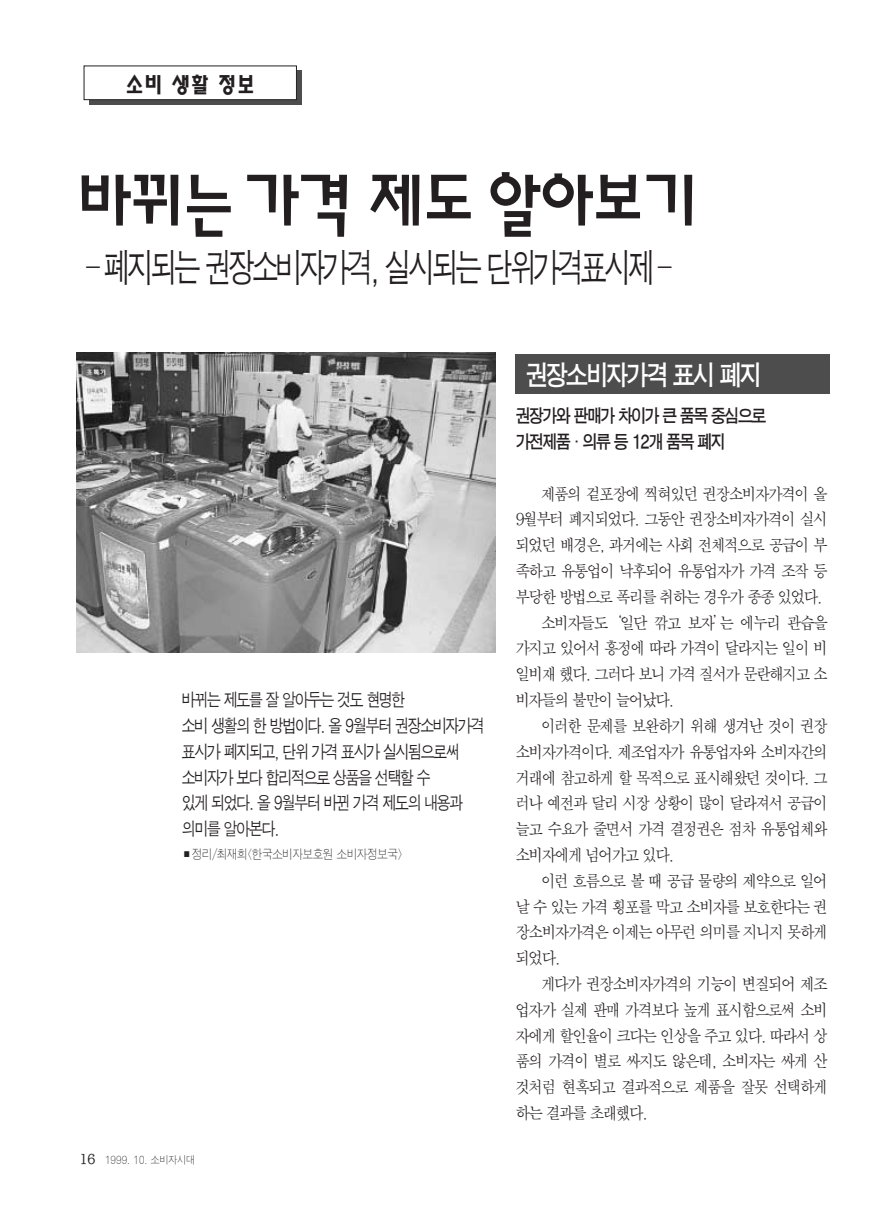
<style>
.page{position:relative;width:884px;height:1211px;background:#fff}
.page>*{position:absolute;margin:0;border:0;box-sizing:border-box;transform-origin:0 0}
.t1{font:66px "H Sal M";letter-spacing:-.205em;color:#231f20}
.t2{font:39px "SM Ago J";letter-spacing:-.135em;color:#231f20;scale:.7 1}
.t3{font:27px "SM Ago T";letter-spacing:-.125em;color:#fff;scale:.85 1}
.t4{font:21px "Yhead M";color:#231f20}
.t5{font:18px/25.8px "SM Ago J";letter-spacing:-.12em;color:#231f20;scale:.8 1}
.t6{font:18px/25.8px "SM Ago T";letter-spacing:-.125em;color:#231f20;scale:.85 1}
.t7{font:16.5px "SM Amu";letter-spacing:-.115em;color:#231f20;scale:.9 1}
.t8{font:12.75px "SM Ago SE";letter-spacing:-.065em;color:#231f20;scale:.85 1}
.t9{font:10.5px "SM Ago SE";letter-spacing:-.065em;color:#231f20;scale:.9 1}
.s1{font-family:"SM Amu GU";font-size:13.5px}
</style>
<div class="page">
<img style="left:77px;top:352px;width:418px;height:300px">
<div style="left:514px;top:354px;width:315px;height:40px;background:#4d4d4d"></div>
<div style="left:89px;top:70px;width:213px;height:34px;background:#4d4d4d"></div>
<div style="left:84px;top:66px;width:212px;height:34px;background:#fff"></div>
<div style="left:84px;top:66px;width:212px;height:34px;border:1px solid #231f20"></div>
<p class="t4" style="left:124px;top:75px;width:134px">소비 생활 정보</p>
<h1 class="t1" style="left:71px;top:175px;width:634px">바뀌는 가격 제도 알아보기</h1>
<h2 class="t2" style="left:79px;top:249px;width:857px">–폐지되는 권장소비자가격, 실시되는 단위가격표시제–</h2>
<p class="t5" style="left:182px;top:688px;width:381px">바뀌는 제도를 잘 알아두는 것도 현명한<br>소비 생활의 한 방법이다. 올 9월부터 권장소비자가격 표시가 폐지되고, 단위 가격 표시가 실시됨으로써 소비자가 보다 합리적으로 상품을 선택할 수<br>있게 되었다. 올 9월부터 바뀐 가격 제도의 내용과 의미를 알아본다.</p>
<p class="t8" style="left:182px;top:848px;width:262px">■정리/최재희&lt;한국소비자보호원 소비자정보국&gt;</p>
<p class="t9" style="left:79px;top:1155px;width:131px"><span class="s1">16</span> 1999. 10. 소비자시대</p>
<h3 class="t3" style="left:525px;top:362px;width:280px">권장소비자가격 표시 폐지</h3>
<p class="t6" style="left:515px;top:404px;width:297px">권장가와 판매가 차이가 큰 품목 중심으로 가전제품·의류 등 12개 품목 폐지</p>
<p class="t7" style="left:541px;top:486px;width:320px">제품의 겉포장에 찍혀있던 권장소비자가격이 올</p>
<p class="t7" style="left:515px;top:512px;width:349px">9월부터 폐지되었다. 그동안 권장소비자가격이 실시</p>
<p class="t7" style="left:515px;top:538px;width:349px">되었던 배경은, 과거에는 사회 전체적으로 공급이 부</p>
<p class="t7" style="left:515px;top:563px;width:349px">족하고 유통업이 낙후되어 유통업자가 가격 조작 등</p>
<p class="t7" style="left:515px;top:589px;width:343px">부당한 방법으로 폭리를 취하는 경우가 종종 있었다.</p>
<p class="t7" style="left:541px;top:615px;width:320px">소비자들도‘일단 깎고 보자’는 에누리 관습을</p>
<p class="t7" style="left:515px;top:641px;width:349px">가지고 있어서 흥정에 따라 가격이 달라지는 일이 비</p>
<p class="t7" style="left:515px;top:667px;width:349px">일비재 했다. 그러다 보니 가격 질서가 문란해지고 소</p>
<p class="t7" style="left:515px;top:692px;width:178px">비자들의 불만이 늘어났다.</p>
<p class="t7" style="left:541px;top:718px;width:320px">이러한 문제를 보완하기 위해 생겨난 것이 권장</p>
<p class="t7" style="left:515px;top:744px;width:349px">소비자가격이다. 제조업자가 유통업자와 소비자간의</p>
<p class="t7" style="left:515px;top:770px;width:349px">거래에 참고하게 할 목적으로 표시해왔던 것이다. 그</p>
<p class="t7" style="left:515px;top:796px;width:349px">러나 예전과 달리 시장 상황이 많이 달라져서 공급이</p>
<p class="t7" style="left:515px;top:821px;width:349px">늘고 수요가 줄면서 가격 결정권은 점차 유통업체와</p>
<p class="t7" style="left:515px;top:847px;width:178px">소비자에게 넘어가고 있다.</p>
<p class="t7" style="left:541px;top:873px;width:320px">이런 흐름으로 볼 때 공급 물량의 제약으로 일어</p>
<p class="t7" style="left:515px;top:899px;width:349px">날 수 있는 가격 횡포를 막고 소비자를 보호한다는 권</p>
<p class="t7" style="left:515px;top:925px;width:349px">장소비자가격은 이제는 아무런 의미를 지니지 못하게</p>
<p class="t7" style="left:515px;top:950px;width:52px">되었다.</p>
<p class="t7" style="left:541px;top:976px;width:320px">게다가 권장소비자가격의 기능이 변질되어 제조</p>
<p class="t7" style="left:515px;top:1002px;width:349px">업자가 실제 판매 가격보다 높게 표시함으로써 소비</p>
<p class="t7" style="left:515px;top:1028px;width:349px">자에게 할인율이 크다는 인상을 주고 있다. 따라서 상</p>
<p class="t7" style="left:515px;top:1054px;width:349px">품의 가격이 별로 싸지도 않은데, 소비자는 싸게 산</p>
<p class="t7" style="left:515px;top:1079px;width:349px">것처럼 현혹되고 결과적으로 제품을 잘못 선택하게</p>
<p class="t7" style="left:515px;top:1105px;width:149px">하는 결과를 초래했다.</p>
</div>
